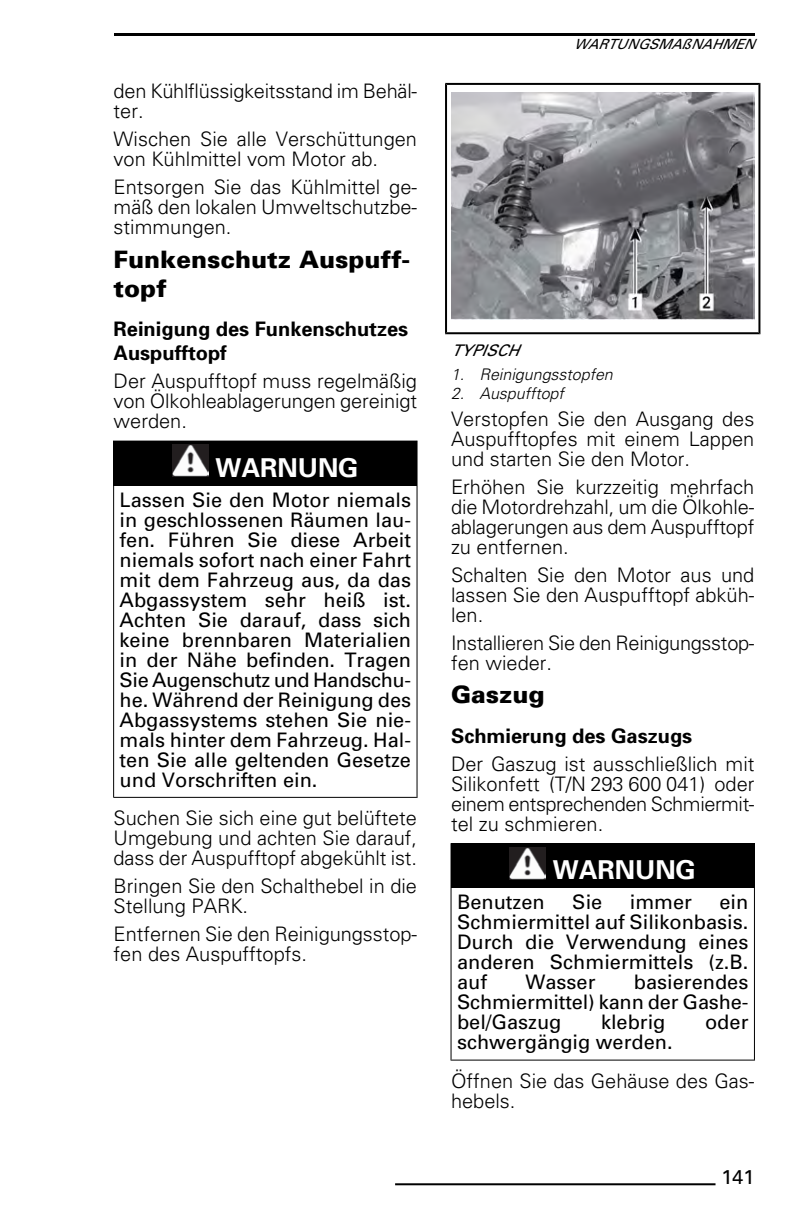
<style>
.page{position:relative;width:793px;height:1223px;background:#fff}
.page>*{position:absolute;margin:0;border:0;box-sizing:border-box;transform-origin:0 0}
.t1{font:700 26px "Univers";color:#fff}
.t2{font:900 24px/28.8px "Univers";color:#000}
.t3{font:300 20px/20px "Univers";color:#000;text-align:justify}
.t4{font:20px/20px "Univers";color:#000;text-align:justify}
.t5{font:700 20px/24px "Univers";color:#000}
.t6{font:italic 300 16px "Univers";color:#000}
.t7{font:italic 16px "Univers";color:#000}
.t8{font:italic 14px "Univers";color:#000}
</style>
<div class="page">
<svg style="left:113px;top:440px;width:304px;height:358px"></svg>
<img style="left:172px;top:445px;width:36px;height:31px">
<svg style="left:445px;top:83px;width:315px;height:251px"></svg>
<img style="left:451px;top:92px;width:303px;height:228px">
<svg style="left:450px;top:843px;width:305px;height:217px"></svg>
<img style="left:509px;top:847px;width:36px;height:32px">
<hr style="left:395px;top:1183px;width:320px;height:2px;background:#000">
<hr style="left:114px;top:33px;width:640px;height:2px;background:#000">
<p class="t3" style="left:114px;top:83px;width:305px">den Kühlflüssigkeitsstand im Behäl&shy;ter.</p>
<p class="t3" style="left:114px;top:131px;width:305px">Wischen Sie alle Verschüttungen von Kühlmittel vom Motor ab.</p>
<p class="t3" style="left:114px;top:179px;width:305px">Entsorgen Sie das Kühlmittel ge&shy;mäß den lokalen Umweltschutzbe&shy;stimmungen.</p>
<p class="t2" style="left:114px;top:247px;width:298px">Funkenschutz Auspuff&shy;topf</p>
<p class="t5" style="left:114px;top:318px;width:296px">Reinigung des Funkenschutzes<br>Auspufftopf</p>
<p class="t3" style="left:114px;top:372px;width:305px">Der Auspufftopf muss regelmäßig von Ölkohleablagerungen gereinigt werden.</p>
<h1 class="t1" style="left:215px;top:458px;width:145px">WARNUNG</h1>
<p class="t4" style="left:120px;top:491px;width:293px">Lassen Sie den Motor niemals in geschlossenen Räumen lau&shy;fen. Führen Sie diese Arbeit niemals sofort nach einer Fahrt mit dem Fahrzeug aus, da das Abgassystem sehr heiß ist.<br>Achten Sie darauf, dass sich keine brennbaren Materialien in der Nähe befinden. Tragen Sie Augenschutz und Handschu&shy;he. Während der Reinigung des Abgassystems stehen Sie nie&shy;mals hinter dem Fahrzeug. Hal&shy;ten Sie alle geltenden Gesetze und Vorschriften ein.</p>
<p class="t3" style="left:114px;top:810px;width:305px">Suchen Sie sich eine gut belüftete Umgebung und achten Sie darauf, dass der Auspufftopf abgekühlt ist.</p>
<p class="t3" style="left:114px;top:878px;width:305px">Bringen Sie den Schalthebel in die<br>Stellung PARK.</p>
<p class="t3" style="left:114px;top:926px;width:305px">Entfernen Sie den Reinigungsstop&shy;fen des Auspufftopfs.</p>
<p class="t8" style="left:574px;top:39px;width:182px">WARTUNGSMAßNAHMEN</p>
<p class="t7" style="left:451px;top:344px;width:69px">TYPISCH</p>
<p class="t6" style="left:451px;top:368px;width:166px">1. Reinigungsstopfen</p>
<p class="t6" style="left:451px;top:387px;width:117px">2. Auspufftopf</p>
<p class="t3" style="left:451px;top:410px;width:305px">Verstopfen Sie den Ausgang des Auspufftopfes mit einem Lappen und starten Sie den Motor.</p>
<p class="t3" style="left:451px;top:478px;width:305px">Erhöhen Sie kurzzeitig mehrfach die Motordrehzahl, um die Ölkohle&shy;ablagerungen aus dem Auspufftopf zu entfernen.</p>
<p class="t3" style="left:451px;top:566px;width:305px">Schalten Sie den Motor aus und lassen Sie den Auspufftopf abküh&shy;len.</p>
<p class="t3" style="left:451px;top:634px;width:305px">Installieren Sie den Reinigungsstop&shy;fen wieder.</p>
<p class="t2" style="left:451px;top:682px;width:95px">Gaszug</p>
<p class="t5" style="left:451px;top:725px;width:243px">Schmierung des Gaszugs</p>
<p class="t3" style="left:451px;top:755px;width:305px">Der Gaszug ist ausschließlich mit Silikonfett (T/N 293 600 041) oder einem entsprechenden Schmiermit&shy;tel zu schmieren.</p>
<h1 class="t1" style="left:553px;top:860px;width:145px">WARNUNG</h1>
<p class="t4" style="left:457px;top:894px;width:89px">Benutzen</p>
<p class="t4" style="left:572px;top:894px;width:32px">Sie</p>
<p class="t4" style="left:630px;top:894px;width:64px">immer</p>
<p class="t4" style="left:457px;top:894px;width:293px;text-indent:262px">ein Schmiermittel auf Silikonbasis.<br>Durch die Verwendung eines anderen Schmiermittels (z.B. auf</p>
<p class="t4" style="left:457px;top:974px;width:293px;text-indent:177px">basierendes Schmiermittel) kann der Gashe&shy;bel/Gaszug</p>
<p class="t4" style="left:525px;top:974px;width:72px">Wasser</p>
<p class="t4" style="left:601px;top:1014px;width:66px">klebrig</p>
<p class="t4" style="left:705px;top:1014px;width:45px">oder</p>
<p class="t4" style="left:457px;top:1034px;width:217px">schwergängig werden.</p>
<p class="t3" style="left:451px;top:1072px;width:305px">Öffnen Sie das Gehäuse des Gas&shy;hebels.</p>
<p class="t4" style="left:721px;top:1169px;width:35px">141</p>
</div>
